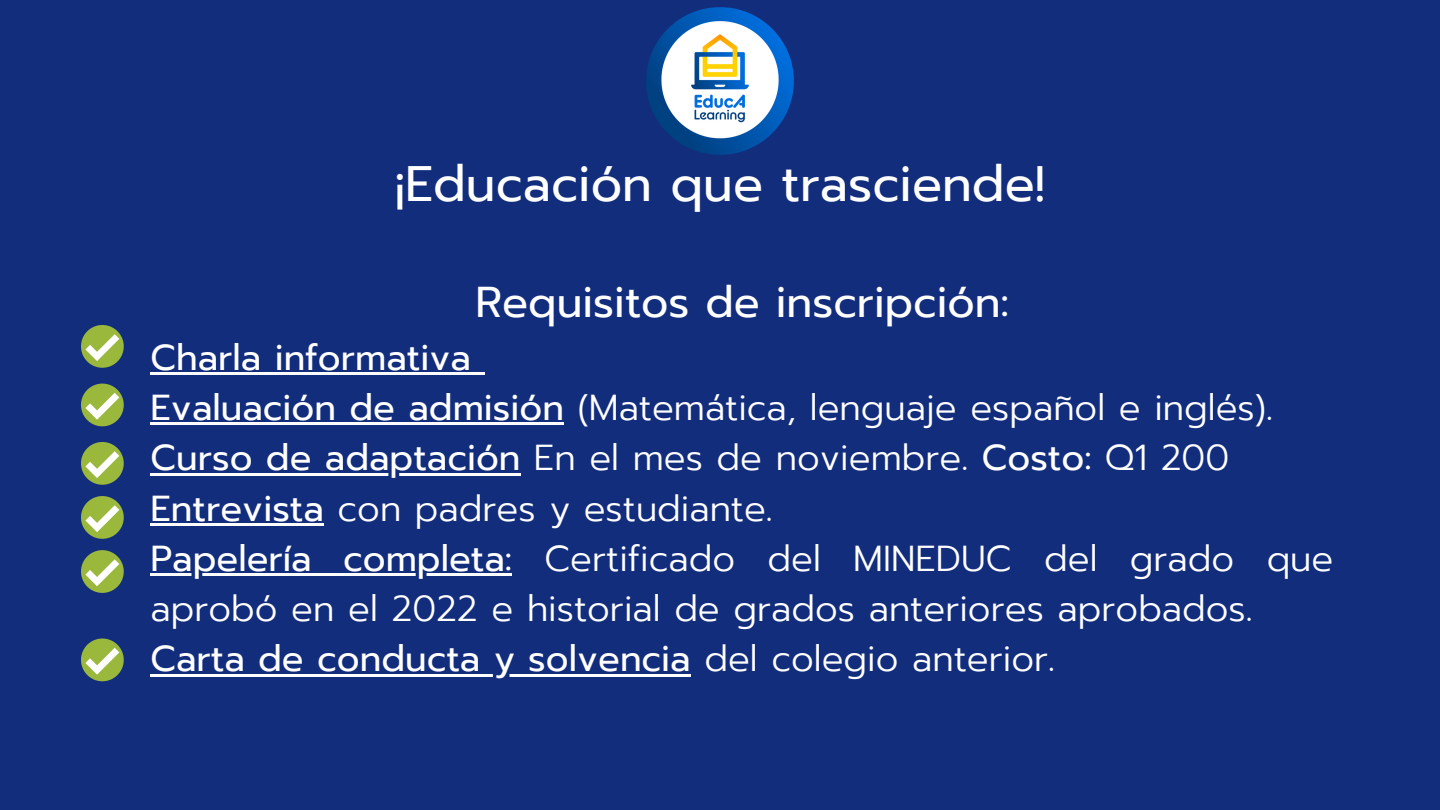
<style>
.page{position:relative;width:1440px;height:810px;background:#132d7d}
.page>*{position:absolute;margin:0;border:0;box-sizing:border-box;transform-origin:0 0}
.t1{font:49.6px "Prompt";color:#fff}
.t2{font:43px "Prompt";color:#fff}
.t3{font:300 36px/50.2px "Prompt";color:#fff}
.s1{font-weight:400}
</style>
<div class="page">
<img style="left:646px;top:7px;width:148px;height:148px;border-radius:50%">
<hr style="left:151px;top:372px;width:320px;height:3px;background:#fff">
<hr style="left:471px;top:372px;width:14px;height:3px;background:#fff">
<hr style="left:151px;top:422px;width:413px;height:3px;background:#fff">
<hr style="left:151px;top:473px;width:370px;height:3px;background:#fff">
<hr style="left:151px;top:523px;width:173px;height:3px;background:#fff">
<hr style="left:151px;top:573px;width:361px;height:3px;background:#fff">
<hr style="left:151px;top:674px;width:540px;height:3px;background:#fff">
<svg style="left:81px;top:442px;width:43px;height:43px"></svg>
<svg style="left:81px;top:496px;width:43px;height:43px"></svg>
<svg style="left:81px;top:550px;width:43px;height:43px"></svg>
<svg style="left:81px;top:639px;width:43px;height:42px"></svg>
<svg style="left:81px;top:325px;width:43px;height:43px"></svg>
<svg style="left:81px;top:384px;width:43px;height:42px"></svg>
<h1 class="t1" style="left:395px;top:147px;width:652px">¡Educación que trasciende!</h1>
<p class="t2" style="left:475px;top:271px;width:535px">Requisitos de inscripción:</p>
<p class="t3" style="left:151px;top:333px;width:1184px"><span class="s1">Charla informativa<br>Evaluación de admisión</span> (Matemática, lenguaje español e inglés).<br><span class="s1">Curso de adaptación</span> En el mes de noviembre. <span class="s1">Costo:</span> Q1 200<br><span class="s1">Entrevista</span> con padres y estudiante.<br><span class="s1">Papelería completa:</span> Certificado del MINEDUC del grado que aprobó en el 2022 e historial de grados anteriores aprobados.<br><span class="s1">Carta de conducta y solvencia</span> del colegio anterior.</p>
</div>
